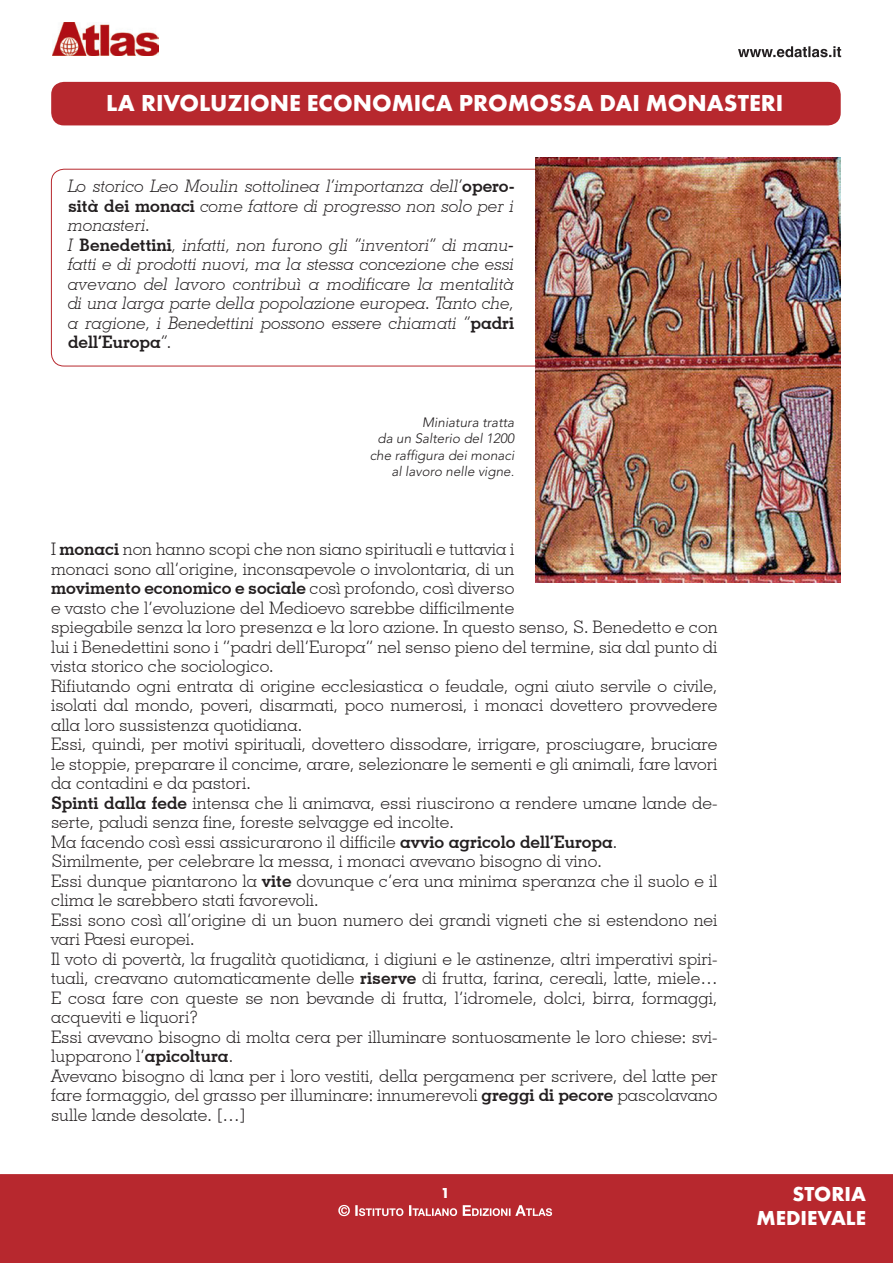
<style>
.page{position:relative;width:893px;height:1263px;background:#fff}
.page>*{position:absolute;margin:0;border:0;box-sizing:border-box;transform-origin:0 0}
.t1{font:700 24px "Futura T";color:#fff}
.t2{font:700 21px/24px "Futura T";color:#fff;text-align:right}
.t3{font:300 17.25px/19.5px "Geometric Slab 703 BT";color:#231f20}
.t4{font:italic 300 17.25px/19.5px "Geometric Slab 703 BT";letter-spacing:-.005em;color:#231f20}
.t5{font:700 15px "Futura T";color:#fff}
.t6{font:italic 300 13.5px/16.5px "Avenir";color:#231f20;text-align:right}
.s1{font-weight:700;font-style:normal}
.s2{font-weight:700}
</style>
<div class="page">
<div style="left:0;top:1174px;width:893px;height:89px;background:#b7282e;border:2px solid #b7282e"></div>
<svg style="left:338px;top:1205px;width:214px;height:11px"></svg>
<svg style="left:738px;top:46px;width:103px;height:11px"></svg>
<div style="left:51px;top:82px;width:790px;height:43px;background:#b7282e;border-radius:13px"></div>
<img style="left:52px;top:22px;width:106px;height:34px">
<img style="left:536px;top:158px;width:305px;height:425px">
<h1 class="t1" style="left:106px;top:89px;width:679px">LA RIVOLUZIONE ECONOMICA PROMOSSA DAI MONASTERI</h1>
<p class="t4" style="left:68px;top:176px;width:448px">Lo storico Leo Moulin sottolinea l’importanza dell’<span class="s1">opero&shy;sità dei monaci</span> come fattore di progresso non solo per i monasteri.<br>I <span class="s1">Benedettini</span>, infatti, non furono gli “inventori” di manu&shy;fatti e di prodotti nuovi, ma la stessa concezione che essi avevano del lavoro contribuì a modificare la mentalità di una larga parte della popolazione europea. Tanto che, a ragione, i Benedettini possono essere chiamati “<span class="s1">padri dell’Europa</span>”.</p>
<p class="t6" style="left:370px;top:414px;width:146px">Miniatura tratta<br>da un Salterio del 1200 che raffigura dei monaci al lavoro nelle vigne.</p>
<p class="t3" style="left:51px;top:539px;width:668px">I <span class="s2">monaci</span> non hanno scopi che non siano spirituali e tuttavia i<br>monaci sono all’origine, inconsapevole o involontaria, di un<br><span class="s2">movimento economico e sociale</span> così profondo, così diverso<br>e vasto che l’evoluzione del Medioevo sarebbe difficilmente<br>spiegabile senza la loro presenza e la loro azione. In questo senso, S. Benedetto e con lui i Benedettini sono i “padri dell’Europa” nel senso pieno del termine, sia dal punto di vista storico che sociologico.<br>Rifiutando ogni entrata di origine ecclesiastica o feudale, ogni aiuto servile o civile, isolati dal mondo, poveri, disarmati, poco numerosi, i monaci dovettero provvedere alla loro sussistenza quotidiana.<br>Essi, quindi, per motivi spirituali, dovettero dissodare, irrigare, prosciugare, bruciare le stoppie, preparare il concime, arare, selezionare le sementi e gli animali, fare lavori da contadini e da pastori.<br><span class="s2">Spinti dalla fede</span> intensa che li animava, essi riuscirono a rendere umane lande de&shy;serte, paludi senza fine, foreste selvagge ed incolte.<br>Ma facendo così essi assicurarono il difficile <span class="s2">avvio agricolo dell’Europa</span>.<br>Similmente, per celebrare la messa, i monaci avevano bisogno di vino.<br>Essi dunque piantarono la <span class="s2">vite</span> dovunque c’era una minima speranza che il suolo e il clima le sarebbero stati favorevoli.<br>Essi sono così all’origine di un buon numero dei grandi vigneti che si estendono nei vari Paesi europei.<br>Il voto di povertà, la frugalità quotidiana, i digiuni e le astinenze, altri imperativi spiri&shy;tuali, creavano automaticamente delle <span class="s2">riserve</span> di frutta, farina, cereali, latte, miele… E cosa fare con queste se non bevande di frutta, l’idromele, dolci, birra, formaggi, acqueviti e liquori?<br>Essi avevano bisogno di molta cera per illuminare sontuosamente le loro chiese: svi&shy;lupparono l’<span class="s2">apicoltura</span>.<br>Avevano bisogno di lana per i loro vestiti, della pergamena per scrivere, del latte per fare formaggio, del grasso per illuminare: innumerevoli <span class="s2">greggi di pecore</span> pascolavano sulle lande desolate. […]</p>
<p class="t5" style="left:441px;top:1184px;width:10px">1</p>
<p class="t2" style="left:756px;top:1182px;width:111px">STORIa<br>MEDIEVALE</p>
</div>
